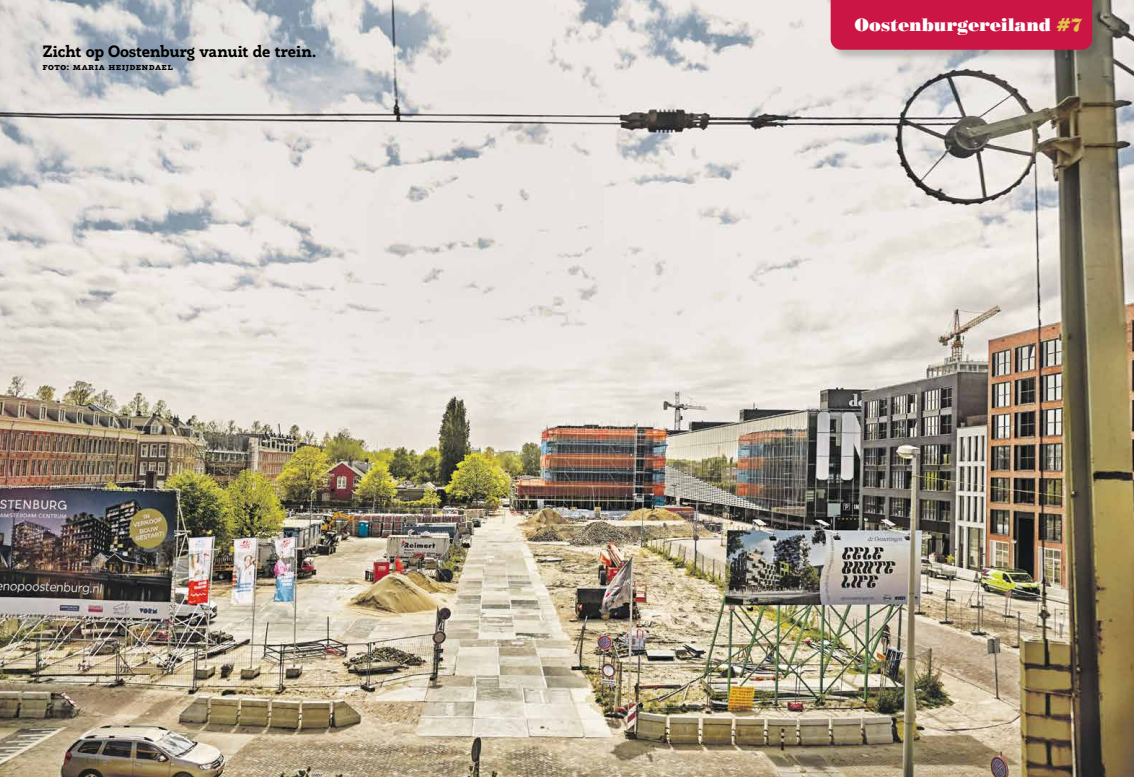
<style>
.page{position:relative;width:1134px;height:777px;background:#fff}
.page>*{position:absolute;margin:0;border:0;box-sizing:border-box;transform-origin:0 0}
.t1{font:18px "Poster Bodoni BT";letter-spacing:-.01em;color:#fff}
.t2{font:800 16px "Rogliano";letter-spacing:-.025em;color:#000}
.t3{font:800 10px "Rogliano";letter-spacing:.04em;color:#000}
.s1{color:#e2c34a}
</style>
<div class="page">
<img style="left:0;top:0;width:1134px;height:777px">
<div style="left:831px;top:0;width:273px;height:62px;background:#000;opacity:.2"></div>
<div style="left:831px;top:0;width:261px;height:50px;background:#cb1544"></div>
<p class="t2" style="left:43px;top:41px;width:276px">Zicht op Oostenburg vanuit de trein.</p>
<p class="t3" style="left:43px;top:60px;width:132px">foto: maria heijdendael</p>
<p class="t1" style="left:854px;top:14px;width:230px">Oostenburgereiland <span class="s1">#7</span></p>
</div>
